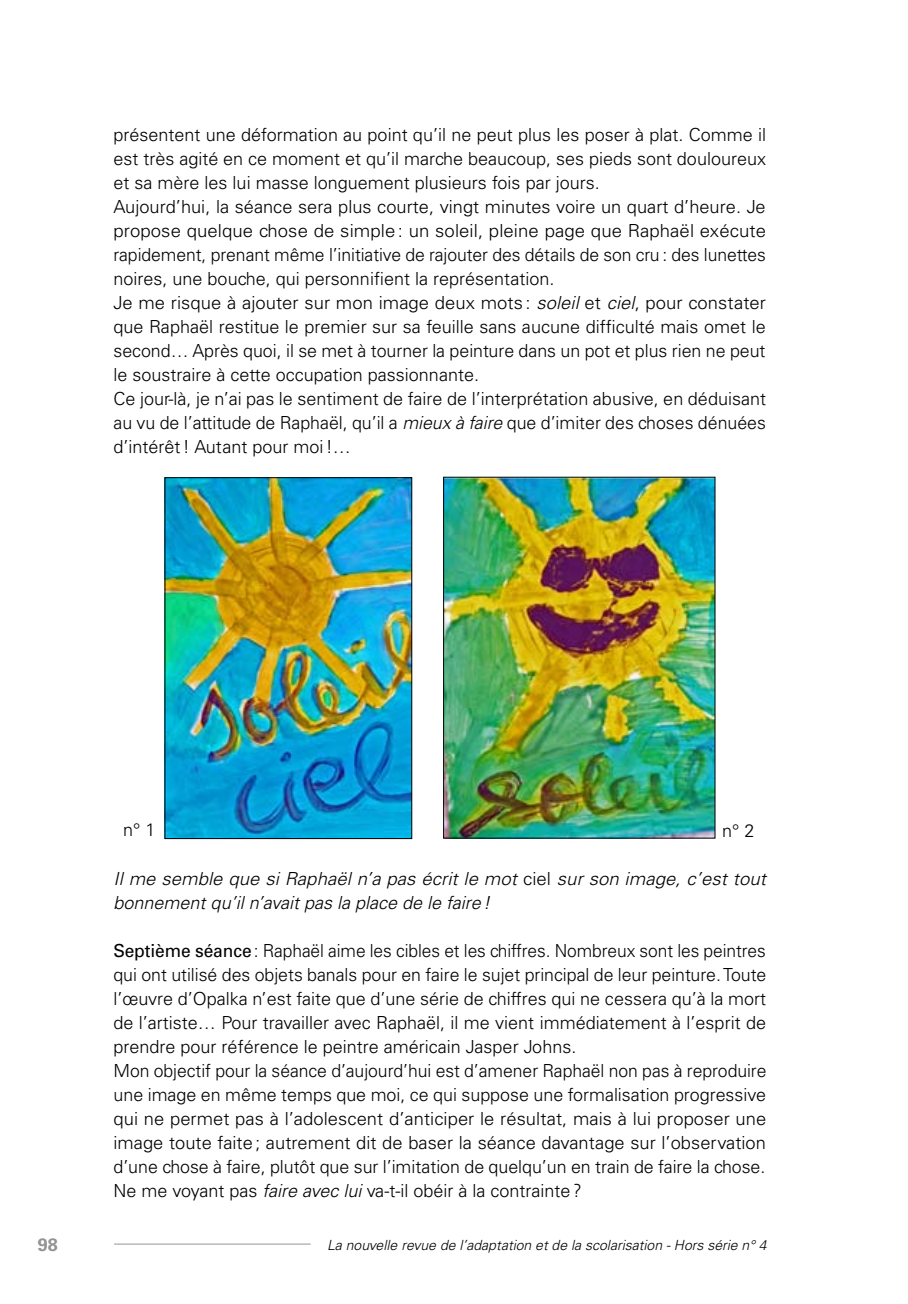
<style>
.page{position:relative;width:908px;height:1304px;background:#fff}
.page>*{position:absolute;margin:0;border:0;box-sizing:border-box;transform-origin:0 0}
.t1{font:300 18px/24px "Univers";color:#000}
.t2{font:italic 300 18px/24px "Univers";letter-spacing:.005em;color:#000}
.t3{font:700 18px "Univers";color:#939393}
.t4{font:italic 300 14px "Univers";color:#000}
.s1{font-style:italic}
.s2{font-style:normal}
.s3{font-weight:400}
</style>
<div class="page">
<hr style="left:114px;top:1244px;width:196px;height:1px;background:#939393">
<img style="left:166px;top:479px;width:244px;height:358px">
<div style="left:164px;top:477px;width:248px;height:362px;border:1px solid #000"></div>
<img style="left:445px;top:479px;width:268px;height:358px">
<div style="left:443px;top:477px;width:272px;height:362px;border:1px solid #000"></div>
<p class="t1" style="left:113px;top:123px;width:653px">présentent une déformation au point qu’il ne peut plus les poser à plat. Comme il est très agité en ce moment et qu’il marche beaucoup, ses pieds sont douloureux et sa mère les lui masse longuement plusieurs fois par jours.<br>Aujourd’hui, la séance sera plus courte, vingt minutes voire un quart d’heure. Je propose quelque chose de simple: un soleil, pleine page que Raphaël exécute rapidement, prenant même l’initiative de rajouter des détails de son cru : des lunettes noires, une bouche, qui personnifient la représentation.<br>Je me risque à ajouter sur mon image deux mots : <span class="s1">soleil</span> et <span class="s1">ciel</span>, pour constater que Raphaël restitue le premier sur sa feuille sans aucune difficulté mais omet le second… Après quoi, il se met à tourner la peinture dans un pot et plus rien ne peut le soustraire à cette occupation passionnante.<br>Ce jour-là, je n’ai pas le sentiment de faire de l’interprétation abusive, en déduisant au vu de l’attitude de Raphaël, qu’il a <span class="s1">mieux à faire</span> que d’imiter des choses dénuées d’intérêt! Autant pour moi!…</p>
<p class="t1" style="left:123px;top:818px;width:34px">n° 1</p>
<p class="t1" style="left:721px;top:819px;width:34px">n° 2</p>
<p class="t2" style="left:113px;top:867px;width:653px">Il me semble que si Raphaël n’a pas écrit le mot <span class="s2">ciel</span> sur son image, c’est tout bonnement qu’il n’avait pas la place de le faire!</p>
<p class="t1" style="left:113px;top:939px;width:654px"><span class="s3">Septième séance</span>: Raphaël aime les cibles et les chiffres. Nombreux sont les peintres qui ont utilisé des objets banals pour en faire le sujet principal de leur peinture. Toute l’œuvre d’Opalka n’est faite que d’une série de chiffres qui ne cessera qu’à la mort de l’artiste… Pour travailler avec Raphaël, il me vient immédiatement à l’esprit de prendre pour référence le peintre américain Jasper Johns.<br>Mon objectif pour la séance d’aujourd’hui est d’amener Raphaël non pas à reproduire une image en même temps que moi, ce qui suppose une formalisation progressive qui ne permet pas à l’adolescent d’anticiper le résultat, mais à lui proposer une image toute faite; autrement dit de baser la séance davantage sur l’observation d’une chose à faire, plutôt que sur l’imitation de quelqu’un en train de faire la chose.<br>Ne me voyant pas <span class="s1">faire avec lui</span> va-t-il obéir à la contrainte?</p>
<p class="t3" style="left:38px;top:1234px;width:22px">98</p>
<p class="t4" style="left:327px;top:1236px;width:441px">La nouvelle revue de l’adaptation et de la scolarisation - Hors série n° 4</p>
</div>
